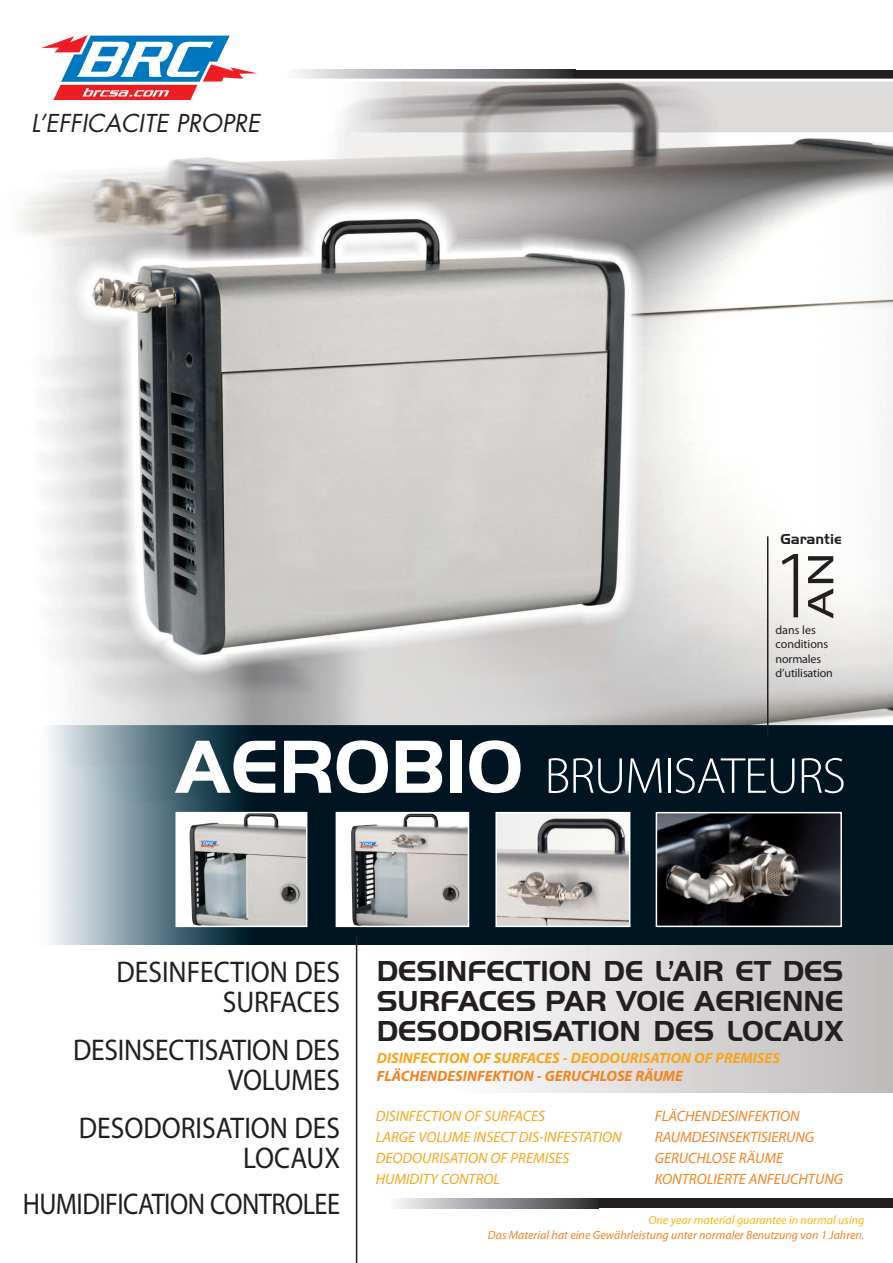
<style>
.page{position:relative;width:893px;height:1263px;background:#fff}
.page>*{position:absolute;margin:0;border:0;box-sizing:border-box;transform-origin:0 0}
.t1{font:300 97.5px "Myriad Pro";color:#231f20}
.t2{font:300 51px "Myriad Pro";letter-spacing:-.02em;color:#fff}
.t3{font:37.5px "Myriad Pro";color:#231f20;scale:1.42 1}
.t4{font:30px/30px "Myriad Pro";letter-spacing:-.01em;color:#231f20;text-align:right;scale:.92 1}
.t5{font:700 30px/30px "Handel Got D";color:#231f20;text-align:justify}
.t6{font:30px "Myriad Pro";letter-spacing:-.01em;color:#231f20;scale:.88 1}
.t7{font:italic 24px "Futura";color:#231f20}
.t8{font:italic 15px/21px "Myriad Pro";color:#f9a51b}
.t9{font:italic 15px/21px "Myriad Pro";color:#f58220}
.t10{font:italic 700 15px "Myriad Pro";color:#f9a51b}
.t11{font:italic 700 15px "Myriad Pro";color:#f58220}
.t12{font:700 15px "Handel Got D";color:#231f20}
.t13{font:italic 12px "Myriad Pro";color:#f58220}
.t14{font:12px/14.4px "Myriad Pro";letter-spacing:-.01em;color:#231f20}
.t15{font:italic 12px "Myriad Pro";color:#fcb814}
.s1{font-family:"Handel Got D";font-weight:700;font-size:78px}
</style>
<div class="page">
<div style="left:451px;top:935px;width:442px;height:158px;background:linear-gradient(to right,#fcfcfc,#bcb9b8)"></div>
<img style="left:20px;top:69px;width:873px;height:876px">
<svg style="left:41px;top:35px;width:216px;height:65px"></svg>
<svg style="left:396px;top:1198px;width:202px;height:10px;background:#919294"></svg>
<div style="left:598px;top:1198px;width:295px;height:10px;background:#231f20"></div>
<svg style="left:286px;top:70px;width:289px;height:9px;background:#999a9c"></svg>
<div style="left:575px;top:70px;width:318px;height:10px;background:#231f20"></div>
<img style="left:659px;top:815px;width:180px;height:109px">
<div style="left:656px;top:812px;width:186px;height:115px;border:2px solid #fff"></div>
<img style="left:498px;top:815px;width:129px;height:109px">
<div style="left:495px;top:812px;width:135px;height:115px;border:2px solid #fff"></div>
<div style="left:337px;top:813px;width:131px;height:113px;background:#fff"></div>
<img style="left:351px;top:815px;width:115px;height:109px">
<div style="left:336px;top:812px;width:133px;height:115px;border:2px solid #fff"></div>
<div style="left:177px;top:813px;width:129px;height:113px;background:#fff"></div>
<img style="left:189px;top:815px;width:115px;height:109px">
<div style="left:175px;top:812px;width:132px;height:115px;border:2px solid #fff"></div>
<hr style="left:259px;top:79px;width:634px;height:3px;background:#fff">
<hr style="left:767px;top:536px;width:1px;height:198px;background:#231f20">
<hr style="left:356px;top:935px;width:1px;height:328px;background:#231f20">
<h3 class="t7" style="left:31px;top:113px;width:230px">L’EFFICACITE PROPRE</h3>
<p class="t12" style="left:780px;top:530px;width:63px">Garantie</p>
<h1 class="t1" style="left:770px;top:548px;width:49px">1</h1>
<h3 class="t3" style="left:807px;top:620px;width:49px;rotate:-90deg">AN</h3>
<p class="t14" style="left:775px;top:624px;width:59px">dans les conditions normales d’utilisation</p>
<h2 class="t2" style="left:175px;top:756px;width:673px"><span class="s1">AEROBIO</span> BRUMISATEURS</h2>
<h3 class="t4" style="left:116px;top:959px;width:245px">DESINFECTION DES<br>SURFACES</h3>
<h3 class="t4" style="left:73px;top:1037px;width:292px">DESINSECTISATION DES<br>VOLUMES</h3>
<h3 class="t4" style="left:79px;top:1115px;width:285px">DESODORISATION DES<br>LOCAUX</h3>
<h3 class="t6" style="left:23px;top:1193px;width:362px">HUMIDIFICATION CONTROLEE</h3>
<h3 class="t5" style="left:377px;top:955px;width:468px">DESINFECTION DE L’AIR ET DES SURFACES PAR VOIE AERIENNE DESODORISATION DES LOCAUX</h3>
<p class="t10" style="left:377px;top:1053px;width:405px">DISINFECTION OF SURFACES - DEODOURISATION OF PREMISES</p>
<p class="t11" style="left:377px;top:1071px;width:308px">FLÄCHENDESINFEKTION - GERUCHLOSE RÄUME</p>
<p class="t8" style="left:376px;top:1106px;width:247px">DISINFECTION OF SURFACES<br>LARGE VOLUME INSECT DIS-INFESTATION<br>DEODOURISATION OF PREMISES<br>HUMIDITY CONTROL</p>
<p class="t9" style="left:655px;top:1106px;width:190px">FLÄCHENDESINFEKTION<br>RAUMDESINSEKTISIERUNG<br>GERUCHLOSE RÄUME<br>KONTROLIERTE ANFEUCHTUNG</p>
<p class="t15" style="left:648px;top:1215px;width:217px">One year material guarantee in normal using</p>
<p class="t13" style="left:488px;top:1230px;width:378px">Das Material hat eine Gewährleistung unter normaler Benutzung von 1 Jahren.</p>
</div>
